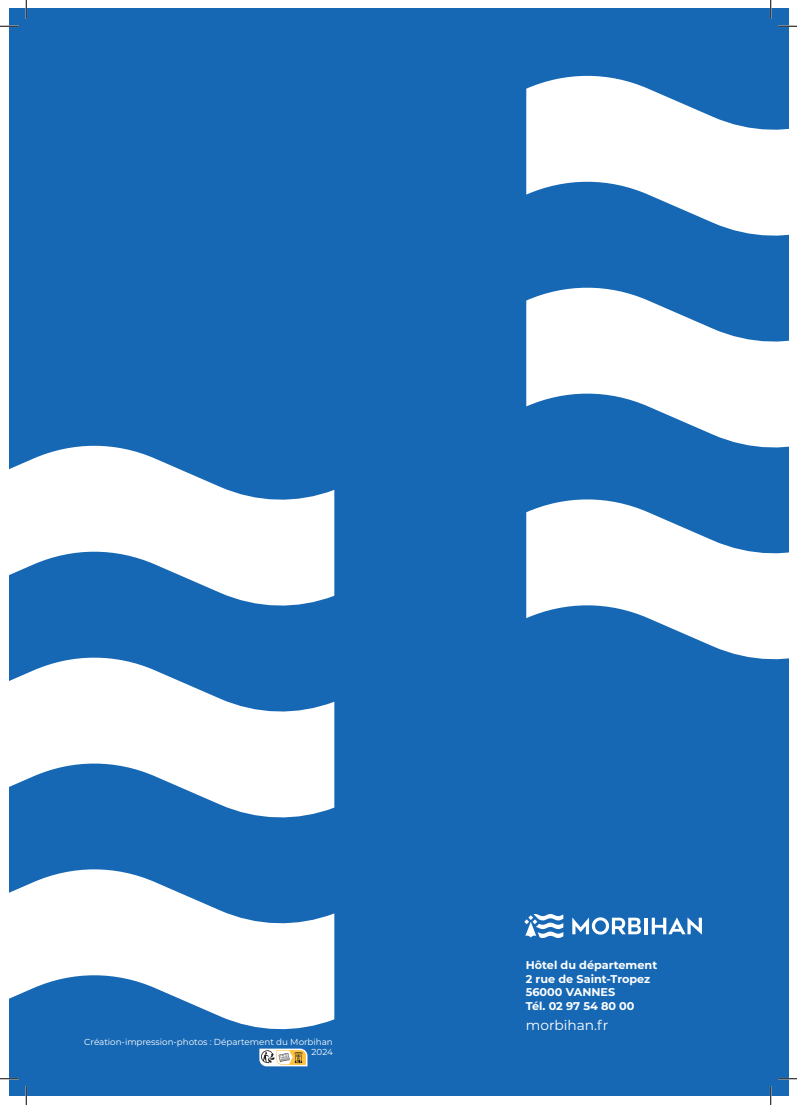
<style>
.page{position:relative;width:797px;height:1105px;background:#fff}
.page>*{position:absolute;margin:0;border:0;box-sizing:border-box;transform-origin:0 0}
.t1{font:13.75px "Montserrat";color:#fff}
.t2{font:700 11.25px/13.5px "Montserrat";color:#fff}
.t3{font:8.75px/10.5px "Montserrat";color:#fff;text-align:right}
</style>
<div class="page">
<div style="left:9px;top:9px;width:779px;height:1087px;background:#1768b4"></div>
<svg style="left:9px;top:657px;width:325px;height:161px;fill:#fff"></svg>
<svg style="left:9px;top:869px;width:325px;height:161px;fill:#fff"></svg>
<svg style="left:9px;top:445px;width:325px;height:161px;fill:#fff"></svg>
<svg style="left:526px;top:499px;width:262px;height:161px;fill:#fff"></svg>
<svg style="left:526px;top:287px;width:262px;height:161px;fill:#fff"></svg>
<svg style="left:526px;top:75px;width:262px;height:161px;fill:#fff"></svg>
<svg style="left:572px;top:917px;width:69px;height:18px"></svg>
<hr style="left:644px;top:918px;width:3px;height:16px;background:#fff">
<svg style="left:651px;top:918px;width:51px;height:16px"></svg>
<svg style="left:524px;top:914px;width:39px;height:24px"></svg>
<svg style="left:259px;top:1048px;width:48px;height:18px"></svg>
<svg style="left:0;top:25px;width:19px;height:2px"></svg>
<svg style="left:778px;top:25px;width:19px;height:2px"></svg>
<svg style="left:0;top:1078px;width:19px;height:1px"></svg>
<svg style="left:778px;top:1078px;width:19px;height:1px"></svg>
<svg style="left:25px;top:0;width:2px;height:19px"></svg>
<svg style="left:25px;top:1086px;width:2px;height:19px"></svg>
<svg style="left:770px;top:0;width:1px;height:19px"></svg>
<svg style="left:770px;top:1086px;width:1px;height:19px"></svg>
<p class="t3" style="left:84px;top:1036px;width:250px">Création-impression-photos : Département du Morbihan<br>2024</p>
<p class="t2" style="left:526px;top:958px;width:133px">Hôtel du département<br>2 rue de Saint-Tropez<br>56000 VANNES<br>Tél. 02 97 54 80 00</p>
<p class="t1" style="left:526px;top:1015px;width:84px">morbihan.fr</p>
</div>
